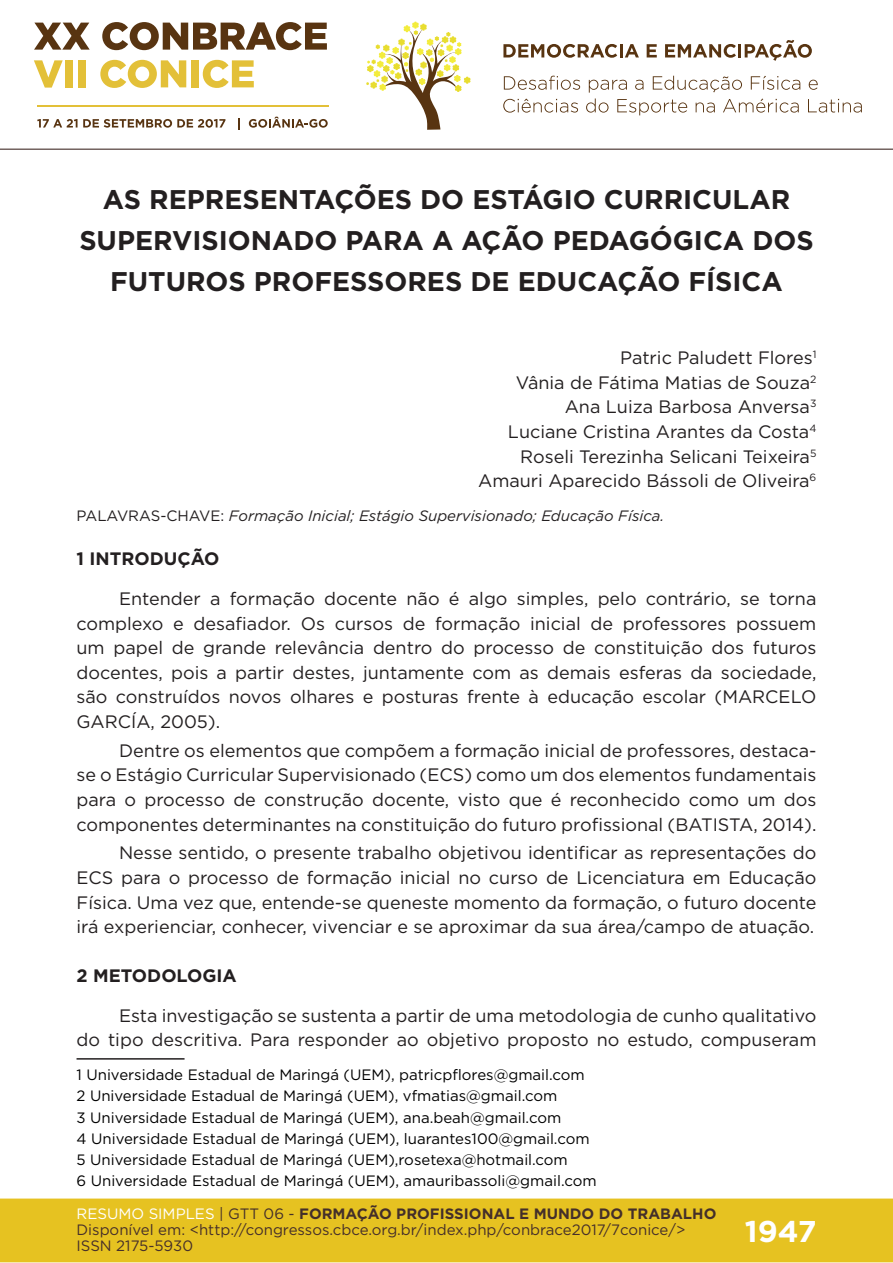
<style>
.page{position:relative;width:893px;height:1263px;background:#fff}
.page>*{position:absolute;margin:0;border:0;box-sizing:border-box;transform-origin:0 0}
.t1{font:700 30px "Gotham";color:#fff}
.t2{font:700 27px/41.1px "Gotham";color:#231f20;text-align:center}
.t3{font:18px/24.6px "Gotham";color:#231f20;text-align:justify}
.t4{font:700 18px "Gotham";color:#231f20}
.t5{font:15px/21.3px "Gotham";color:#000001}
.t6{font:15px/16px "Gotham";color:#462f2a}
.t7{font:italic 15px "Gotham";color:#231f20}
.s1{font-style:normal}
.s2{color:#fff}
.s3{color:#442f2a}
.s4{font-weight:700;color:#442f2a}
</style>
<div class="page">
<div style="left:0;top:1198px;width:893px;height:64px;background:#e6c221;border:2px solid #e6c221"></div>
<svg style="left:34px;top:23px;width:56px;height:27px"></svg>
<svg style="left:102px;top:22px;width:225px;height:28px"></svg>
<svg style="left:34px;top:60px;width:29px;height:28px"></svg>
<div style="left:65px;top:60px;width:8px;height:27px;background:#e3c038"></div>
<div style="left:78px;top:60px;width:8px;height:27px;background:#e3c038"></div>
<svg style="left:100px;top:60px;width:86px;height:28px"></svg>
<div style="left:191px;top:60px;width:8px;height:27px;background:#e3c038"></div>
<svg style="left:203px;top:60px;width:51px;height:28px"></svg>
<svg style="left:37px;top:119px;width:188px;height:9px"></svg>
<svg style="left:238px;top:118px;width:2px;height:11px"></svg>
<svg style="left:249px;top:117px;width:79px;height:11px"></svg>
<hr style="left:37px;top:105px;width:291px;height:2px;background:#e3c038">
<svg style="left:366px;top:21px;width:105px;height:109px"></svg>
<svg style="left:503px;top:44px;width:136px;height:14px"></svg>
<svg style="left:647px;top:44px;width:10px;height:13px"></svg>
<svg style="left:665px;top:40px;width:147px;height:21px"></svg>
<svg style="left:504px;top:76px;width:76px;height:14px"></svg>
<svg style="left:809px;top:80px;width:9px;height:10px"></svg>
<svg style="left:503px;top:99px;width:75px;height:14px"></svg>
<svg style="left:586px;top:76px;width:214px;height:39px"></svg>
<svg style="left:808px;top:99px;width:54px;height:14px"></svg>
<hr style="left:0;top:149px;width:893px;height:1px;background:#442f2a">
<hr style="left:77px;top:1058px;width:108px;height:1px;background:#231f20">
<h2 class="t2" style="left:79px;top:178px;width:736px">AS REPRESENTAÇÕES DO ESTÁGIO CURRICULAR<br>SUPERVISIONADO PARA A AÇÃO PEDAGÓGICA DOS<br>FUTUROS PROFESSORES DE EDUCAÇÃO FÍSICA</h2>
<p class="t3" style="left:478px;top:345px;width:340px;text-align:right">Patric Paludett Flores<sup>1<br></sup>Vânia de Fátima Matias de Souza<sup>2<br></sup>Ana Luiza Barbosa Anversa<sup>3<br></sup>Luciane Cristina Arantes da Costa<sup>4<br></sup>Roseli Terezinha Selicani Teixeira<sup>5<br></sup>Amauri Aparecido Bássoli de Oliveira<sup>6</sup></p>
<p class="t7" style="left:77px;top:506px;width:589px"><span class="s1">PALAVRAS-CHAVE:</span> Formação Inicial; Estágio Supervisionado; Educação Física.</p>
<p class="t4" style="left:77px;top:547px;width:144px">1 INTRODUÇÃO</p>
<p class="t3" style="left:77px;top:586px;width:741px;text-indent:43px">Entender a formação docente não é algo simples, pelo contrário, se torna complexo e desafiador. Os cursos de formação inicial de professores possuem um papel de grande relevância dentro do processo de constituição dos futuros docentes, pois a partir destes, juntamente com as demais esferas da sociedade, são construídos novos olhares e posturas frente à educação escolar (MARCELO GARCÍA, 2005).</p>
<p class="t3" style="left:77px;top:738px;width:741px;text-indent:43px">Dentre os elementos que compõem a formação inicial de professores, destaca&shy;se o Estágio Curricular Supervisionado (ECS) como um dos elementos fundamentais para o processo de construção docente, visto que é reconhecido como um dos componentes determinantes na constituição do futuro profissional (BATISTA, 2014).</p>
<p class="t3" style="left:77px;top:840px;width:741px;text-indent:43px">Nesse sentido, o presente trabalho objetivou identificar as representações do ECS para o processo de formação inicial no curso de Licenciatura em Educação Física. Uma vez que, entende-se queneste momento da formação, o futuro docente irá experienciar, conhecer, vivenciar e se aproximar da sua área/campo de atuação.</p>
<p class="t4" style="left:77px;top:964px;width:162px">2 METODOLOGIA</p>
<p class="t3" style="left:77px;top:1002px;width:741px;text-align:right">Esta investigação se sustenta a partir de uma metodologia de cunho qualitativo<br>do tipo descritiva. Para responder ao objetivo proposto no estudo, compuseram</p>
<p class="t5" style="left:77px;top:1064px;width:522px">1 Universidade Estadual de Maringá (UEM), patricpflores@gmail.com 2 Universidade Estadual de Maringá (UEM), vfmatias@gmail.com<br>3 Universidade Estadual de Maringá (UEM), ana.beah@gmail.com<br>4 Universidade Estadual de Maringá (UEM), luarantes100@gmail.com 5 Universidade Estadual de Maringá (UEM),rosetexa@hotmail.com<br>6 Universidade Estadual de Maringá (UEM), amauribassoli@gmail.com</p>
<p class="t6" style="left:77px;top:1205px;width:641px"><span class="s2">RESUMO SIMPLES</span> <span class="s3">| GTT 06 -</span> <span class="s4">FORMAÇÃO PROFISSIONAL E MUNDO DO TRABALHO<br></span>Disponível em: &lt;http://congressos.cbce.org.br/index.php/conbrace2017/7conice/&gt;<br>ISSN 2175-5930</p>
<h1 class="t1" style="left:745px;top:1212px;width:73px">1947</h1>
</div>
